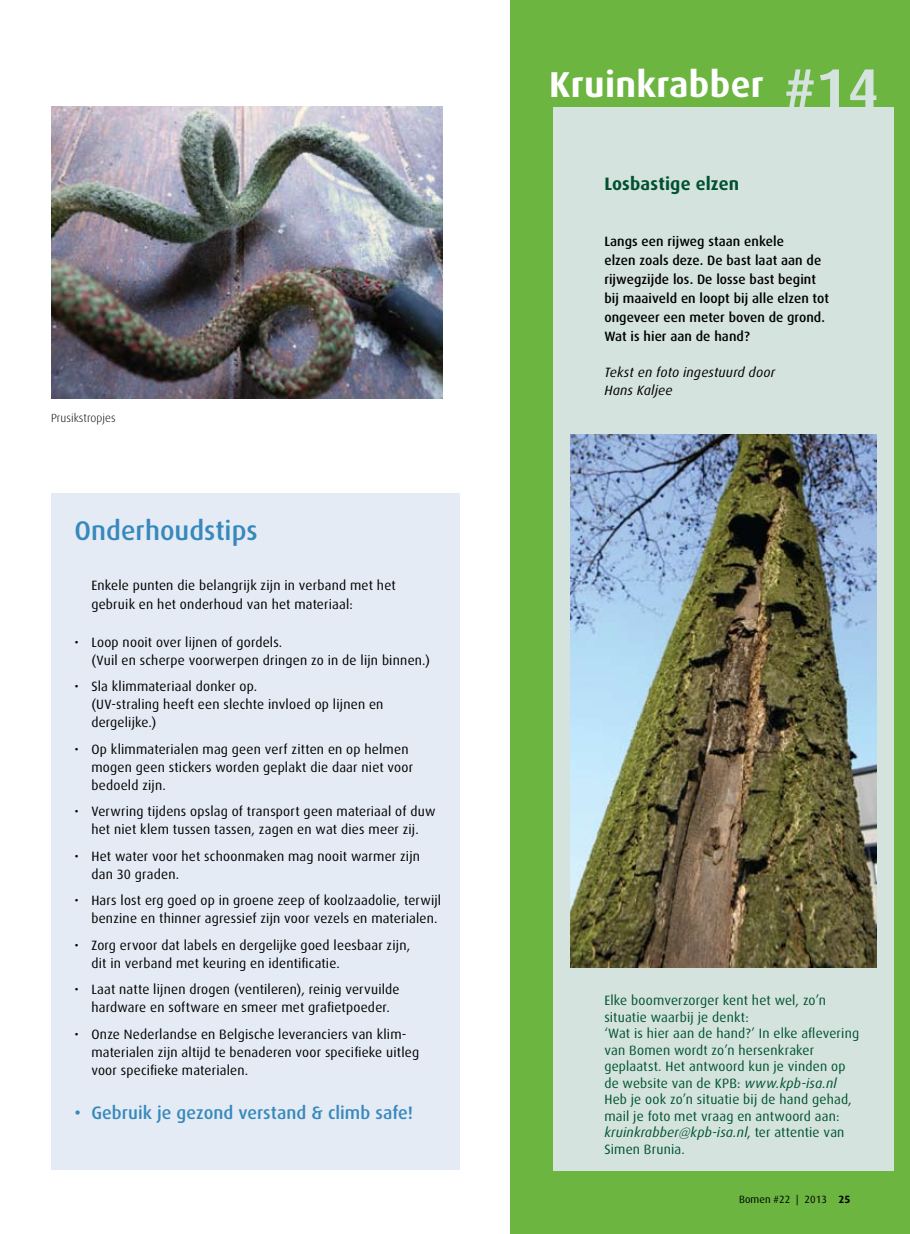
<style>
.page{position:relative;width:910px;height:1234px;background:#fff}
.page>*{position:absolute;margin:0;border:0;box-sizing:border-box;transform-origin:0 0}
.t1{font:700 36px "Dax";letter-spacing:.01em;color:#fff}
.t2{font:500 27px "Dax";color:#3789bc}
.t3{font:500 18px "Dax";letter-spacing:.005em;color:#3789bc}
.t4{font:700 18px "Dax";letter-spacing:.01em;color:#005231}
.t5{font:13.5px/18px "Dax";letter-spacing:.015em;color:#000}
.t6{font:13.5px/16.5px "Dax";letter-spacing:.015em;color:#005231}
.t7{font:500 13.5px/19.2px "Dax";letter-spacing:.005em;color:#000}
.t8{font:italic 13.5px/18px "Dax";letter-spacing:.015em;color:#000}
.t9{font:300 11.7px "Dax";letter-spacing:.005em;color:#000}
.t10{font:10.5px "Dax";letter-spacing:.005em;color:#000}
.s1{font-size:55.5px;color:#d4e3dd}
.s2{font-style:italic}
.s3{font-weight:700}
</style>
<div class="page">
<img style="left:51px;top:106px;width:391px;height:292px">
<div style="left:510px;top:0;width:400px;height:1233px;background:#6bb540"></div>
<div style="left:51px;top:493px;width:408px;height:676px;background:#e4ebf4"></div>
<div style="left:553px;top:107px;width:340px;height:1062px;background:#d4e3dd"></div>
<img style="left:570px;top:434px;width:306px;height:533px">
<p class="t9" style="left:51px;top:411px;width:66px">Prusikstropjes</p>
<h2 class="t2" style="left:74px;top:515px;width:185px">Onderhoudstips</h2>
<p class="t5" style="left:91px;top:576px;width:306px;line-height:19.2px">Enkele punten die belangrijk zijn in verband met het gebruik en het onderhoud van het materiaal:</p>
<p class="t5" style="left:91px;top:632px;width:340px;text-indent:-17px">• Loop nooit over lijnen of gordels.<br>(Vuil en scherpe voorwerpen dringen zo in de lijn binnen.)</p>
<p class="t5" style="left:91px;top:677px;width:294px;text-indent:-17px">• Sla klimmateriaal donker op.<br>(UV-straling heeft een slechte invloed op lijnen en dergelijke.)</p>
<p class="t5" style="left:91px;top:739px;width:323px;text-indent:-17px">• Op klimmaterialen mag geen verf zitten en op helmen mogen geen stickers worden geplakt die daar niet voor bedoeld zijn.</p>
<p class="t5" style="left:74px;top:802px;width:363px;text-align:center">• Verwring tijdens opslag of transport geen materiaal of duw het niet klem tussen tassen, zagen en wat dies meer zij.</p>
<p class="t5" style="left:91px;top:846px;width:330px;text-indent:-17px">• Het water voor het schoonmaken mag nooit warmer zijn dan 30 graden.</p>
<p class="t5" style="left:74px;top:891px;width:368px;text-align:right">• Hars lost erg goed op in groene zeep of koolzaadolie, terwijl benzine en thinner agressief zijn voor vezels en materialen.</p>
<p class="t5" style="left:91px;top:935px;width:320px;text-indent:-17px">• Zorg ervoor dat labels en dergelijke goed leesbaar zijn, dit in verband met keuring en identificatie.</p>
<p class="t5" style="left:74px;top:980px;width:327px;text-align:center">• Laat natte lijnen drogen (ventileren), reinig vervuilde hardware en software en smeer met grafietpoeder.</p>
<p class="t5" style="left:91px;top:1024px;width:329px;text-indent:-17px">• Onze Nederlandse en Belgische leveranciers van klim&shy;materialen zijn altijd te benaderen voor specifieke uitleg voor specifieke materialen.</p>
<h3 class="t3" style="left:74px;top:1102px;width:340px">• Gebruik je gezond verstand &amp; climb safe!</h3>
<h1 class="t1" style="left:549px;top:64px;width:331px">Kruinkrabber <span class="s1">#14</span></h1>
<h3 class="t4" style="left:604px;top:174px;width:136px">Losbastige elzen</h3>
<p class="t7" style="left:604px;top:231px;width:226px">Langs een rijweg staan enkele<br>elzen zoals deze. De bast laat aan de rijwegzijde los. De losse bast begint bij maaiveld en loopt bij alle elzen tot ongeveer een meter boven de grond.<br>Wat is hier aan de hand?</p>
<p class="t8" style="left:604px;top:363px;width:172px">Tekst en foto ingestuurd door<br>Hans Kaljee</p>
<p class="t6" style="left:604px;top:992px;width:256px">Elke boomverzorger kent het wel, zo’n situatie waarbij je denkt:<br>‘Wat is hier aan de hand?’ In elke aflevering van Bomen wordt zo’n hersenkraker geplaatst. Het antwoord kun je vinden op de website van de KPB: <span class="s2">www.kpb-isa.nl </span>Heb je ook zo’n situatie bij de hand gehad, mail je foto met vraag en antwoord aan: <span class="s2">kruinkrabber@kpb-isa.nl</span>, ter attentie van Simen Brunia.</p>
<p class="t10" style="left:739px;top:1193px;width:113px">Bomen #22 | 2013 <span class="s3">25</span></p>
</div>
